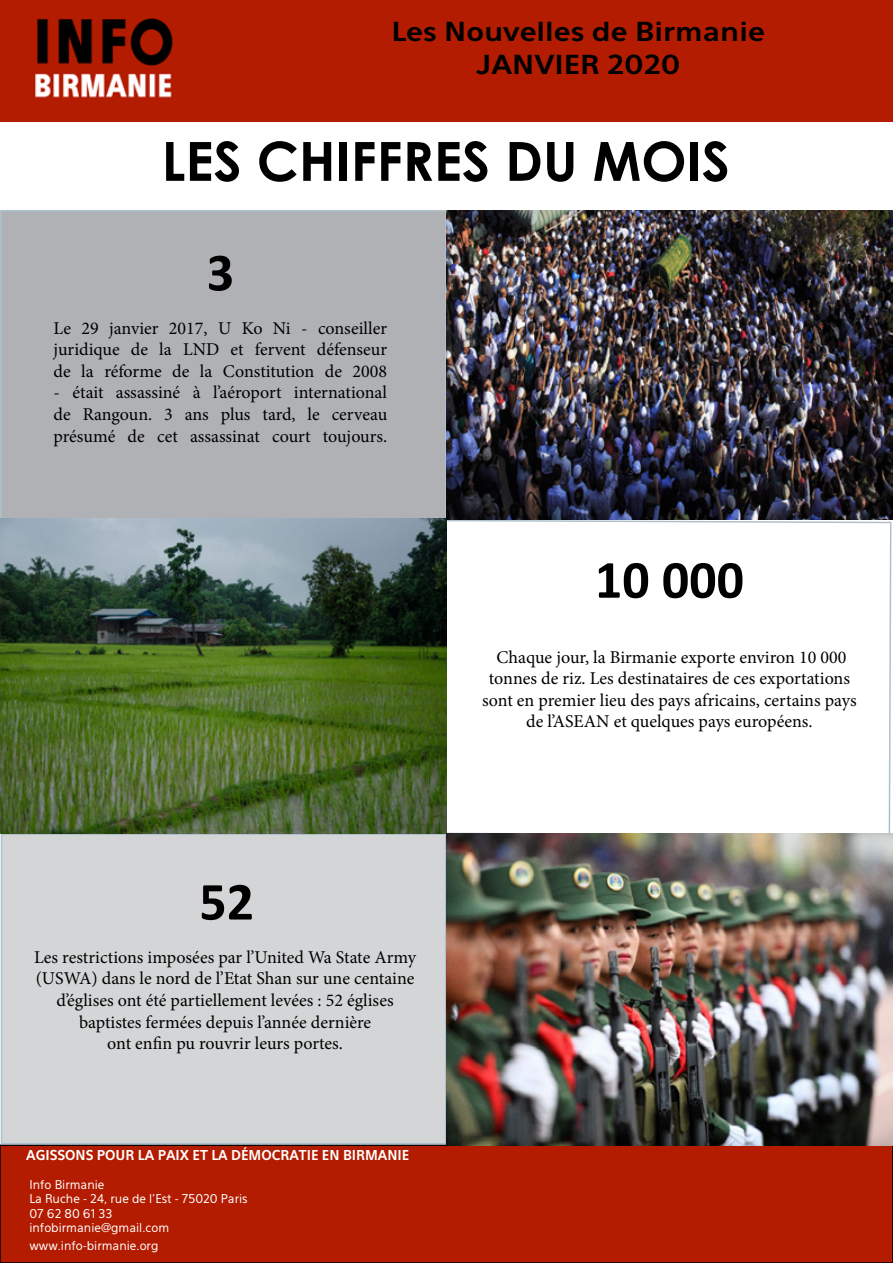
<style>
.page{position:relative;width:893px;height:1263px;background:#fff}
.page>*{position:absolute;margin:0;border:0;box-sizing:border-box;transform-origin:0 0}
.t1{font:700 54px "Century Gothic";color:#000}
.t2{font:700 54px "Calibri";color:#000}
.t3{font:700 25.95px/32.4px "Eau Sans";color:#000;text-align:center;scale:1.14 1}
.t4{font:18px/21.6px "Minion Pro";color:#000;text-align:center}
.t5{font:700 13.5px "Eau Sans";color:#fff}
.t6{font:12px/14.4px "Eau Sans";color:#fff}
</style>
<div class="page">
<div style="left:0;top:1145px;width:893px;height:118px;background:#b31c01"></div>
<div style="left:0;top:1144px;width:893px;height:119px;border:2px solid #000"></div>
<div style="left:0;top:0;width:893px;height:122px;background:#b31c00"></div>
<div style="left:2px;top:834px;width:444px;height:310px;background:#d3d5d6"></div>
<div style="left:1px;top:833px;width:445px;height:311px;border:2px solid #adc0cb"></div>
<svg style="left:442px;top:520px;width:450px;height:317px"></svg>
<div style="left:1px;top:211px;width:445px;height:308px;background:#afb1b4"></div>
<div style="left:0;top:210px;width:446px;height:310px;border:2px solid #adc0cb"></div>
<img style="left:446px;top:210px;width:447px;height:310px">
<img style="left:0;top:518px;width:446px;height:315px">
<img style="left:446px;top:833px;width:447px;height:313px">
<h2 class="t3" style="left:392px;top:15px;width:329px">Les Nouvelles de Birmanie<br>JANVIER 2020</h2>
<h1 class="t1" style="left:162px;top:120px;width:570px">LES CHIFFRES DU MOIS</h1>
<h1 class="t2" style="left:207px;top:234px;width:29px">3</h1>
<p class="t4" style="left:54px;top:317px;width:335px;text-align:justify">Le 29 janvier 2017, U Ko Ni - conseiller juridique de la LND et fervent défenseur de la réforme de la Constitution de 2008</p>
<p class="t4" style="left:54px;top:382px;width:335px;text-align:justify">- était assassiné à l’aéroport international de Rangoun. 3 ans plus tard, le cerveau présumé de cet assassinat court toujours.</p>
<h1 class="t2" style="left:199px;top:863px;width:56px">52</h1>
<p class="t4" style="left:34px;top:946px;width:384px">Les restrictions imposées par l’United Wa State Army (USWA) dans le nord de l’Etat Shan sur une centaine d’églises ont été partiellement levées : 52 églises baptistes fermées depuis l’année dernière<br>ont enfin pu rouvrir leurs portes.</p>
<p class="t5" style="left:26px;top:1147px;width:385px">AGISSONS POUR LA PAIX ET LA DÉMOCRATIE EN BIRMANIE</p>
<p class="t6" style="left:29px;top:1177px;width:220px">Info Birmanie<br>La Ruche - 24, rue de l’Est - 75020 Paris<br>07 62 80 61 33 infobirmanie@gmail.com</p>
<p class="t6" style="left:29px;top:1239px;width:131px">www.info-birmanie.org</p>
<h1 class="t2" style="left:595px;top:542px;width:151px">10 000</h1>
<p class="t4" style="left:482px;top:646px;width:376px">Chaque jour, la Birmanie exporte environ 10 000 tonnes de riz. Les destinataires de ces exportations sont en premier lieu des pays africains, certains pays de l’ASEAN et quelques pays européens.</p>
</div>
